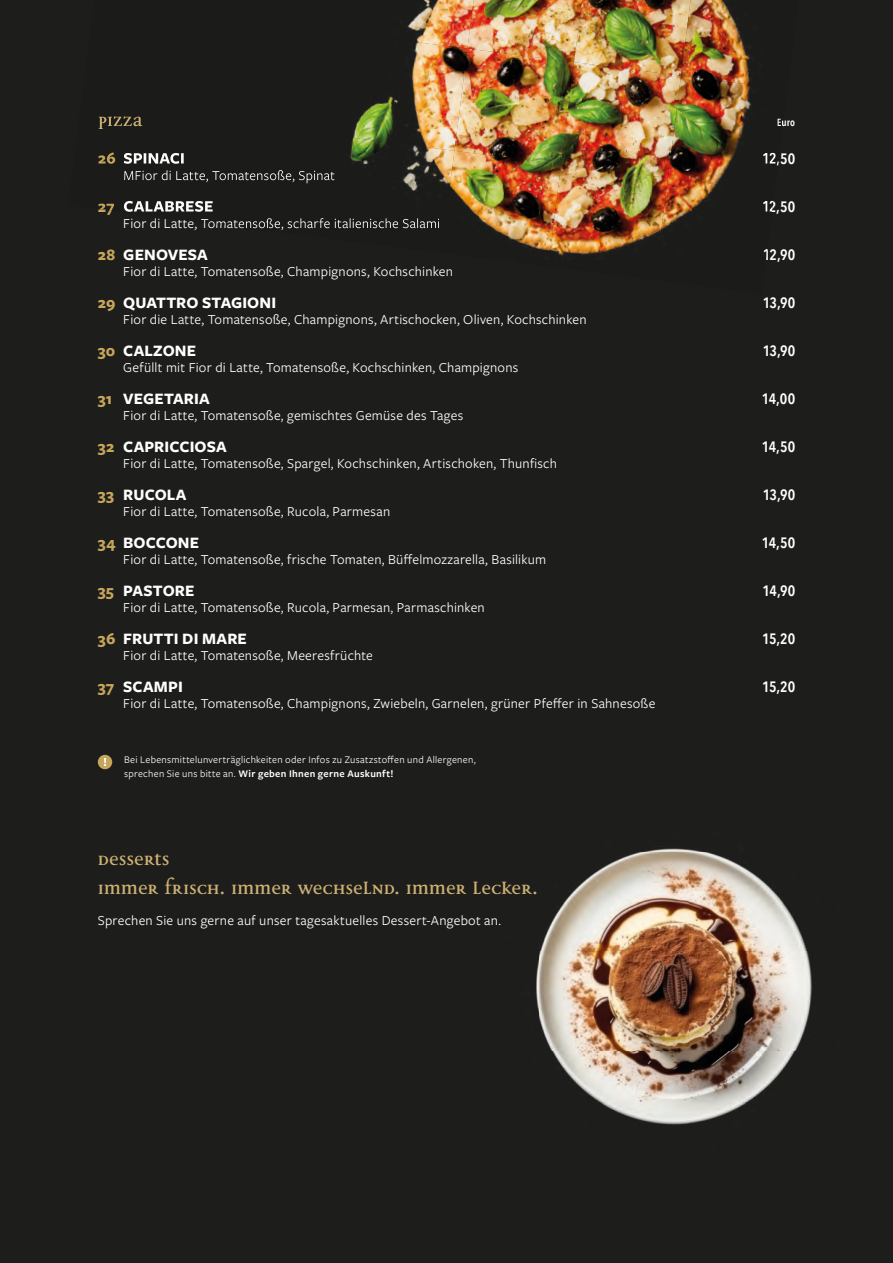
<style>
.page{position:relative;width:893px;height:1263px;background:#1d1d1b}
.page>*{position:absolute;margin:0;border:0;box-sizing:border-box;transform-origin:0 0}
.t1{font:700 24px/28.8px "Disturbance";letter-spacing:-.005em;color:#cfb274}
.t2{font:700 16.5px "Freight Sans Pro";letter-spacing:.005em;color:#fff}
.t3{font:600 15px "Avenir Next Condensed";letter-spacing:-.02em;color:#fff}
.t4{font:14.25px "Freight Sans Pro";letter-spacing:.015em;color:#fff}
.t5{font:10.5px/13.5px "Freight Sans Pro";letter-spacing:.025em;color:#fff}
.t6{font:600 10.5px "Avenir Next Condensed";color:#fff}
.s1{color:#c6a65b}
.s2{font-weight:600}
</style>
<div class="page">
<img style="left:539px;top:865px;width:273px;height:260px">
<img style="left:539px;top:865px;width:47px;height:48px">
<img style="left:607px;top:848px;width:133px;height:17px">
<img style="left:536px;top:959px;width:3px;height:54px">
<div style="left:98px;top:755px;width:14px;height:14px;background:#c6a65b;border-radius:50%"></div>
<svg style="left:104px;top:758px;width:2px;height:8px"></svg>
<img style="left:407px;top:0;width:60px;height:35px">
<img style="left:467px;top:0;width:107px;height:48px">
<img style="left:574px;top:0;width:107px;height:62px">
<img style="left:681px;top:0;width:69px;height:76px">
<img style="left:353px;top:35px;width:115px;height:102px">
<img style="left:454px;top:48px;width:120px;height:103px">
<img style="left:561px;top:62px;width:120px;height:102px">
<img style="left:668px;top:76px;width:113px;height:102px">
<img style="left:350px;top:137px;width:105px;height:54px">
<img style="left:441px;top:151px;width:120px;height:100px">
<img style="left:548px;top:164px;width:120px;height:92px">
<img style="left:655px;top:178px;width:119px;height:78px">
<img style="left:99px;top:116px;width:44px;height:13px">
<svg style="left:777px;top:119px;width:7px;height:7px"></svg>
<img style="left:98px;top:152px;width:17px;height:12px">
<img style="left:124px;top:153px;width:60px;height:11px">
<img style="left:763px;top:153px;width:16px;height:12px">
<img style="left:124px;top:170px;width:210px;height:13px">
<img style="left:98px;top:203px;width:16px;height:8px">
<img style="left:124px;top:201px;width:89px;height:11px">
<svg style="left:763px;top:201px;width:10px;height:12px"></svg>
<img style="left:184px;top:218px;width:255px;height:12px">
<svg style="left:764px;top:249px;width:3px;height:9px"></svg>
<p class="t6" style="left:777px;top:113px;width:20px">Euro</p>
<p class="t3" style="left:762px;top:145px;width:35px">12,50</p>
<p class="t3" style="left:762px;top:193px;width:35px">12,50</p>
<p class="t2" style="left:98px;top:243px;width:112px"><span class="s1">28</span> GENOVESA</p>
<p class="t3" style="left:763px;top:241px;width:34px">12,90</p>
<p class="t4" style="left:123px;top:262px;width:331px">Fior di Latte, Tomatensoße, Champignons, Kochschinken</p>
<p class="t2" style="left:98px;top:291px;width:180px"><span class="s1">29</span> QUATTRO STAGIONI</p>
<p class="t3" style="left:763px;top:289px;width:34px">13,90</p>
<p class="t4" style="left:123px;top:310px;width:465px">Fior die Latte, Tomatensoße, Champignons, Artischocken, Oliven, Kochschinken</p>
<p class="t2" style="left:98px;top:339px;width:100px"><span class="s1">30</span> CALZONE</p>
<p class="t3" style="left:763px;top:337px;width:34px">13,90</p>
<p class="t4" style="left:123px;top:358px;width:397px">Gefüllt mit Fior di Latte, Tomatensoße, Kochschinken, Champignons</p>
<p class="t2" style="left:98px;top:387px;width:113px"><span class="s1">31</span> VEGETARIA</p>
<p class="t3" style="left:762px;top:385px;width:35px">14,00</p>
<p class="t4" style="left:123px;top:406px;width:341px">Fior di Latte, Tomatensoße, gemischtes Gemüse des Tages</p>
<p class="t2" style="left:98px;top:435px;width:130px"><span class="s1">32</span> CAPRICCIOSA</p>
<p class="t3" style="left:762px;top:433px;width:35px">14,50</p>
<p class="t4" style="left:123px;top:454px;width:435px">Fior di Latte, Tomatensoße, Spargel, Kochschinken, Artischoken, Thunfisch</p>
<p class="t2" style="left:98px;top:483px;width:90px"><span class="s1">33</span> RUCOLA</p>
<p class="t3" style="left:763px;top:481px;width:34px">13,90</p>
<p class="t4" style="left:123px;top:502px;width:268px">Fior di Latte, Tomatensoße, Rucola, Parmesan</p>
<p class="t2" style="left:98px;top:531px;width:103px"><span class="s1">34</span> BOCCONE</p>
<p class="t3" style="left:762px;top:529px;width:35px">14,50</p>
<p class="t4" style="left:123px;top:550px;width:424px">Fior di Latte, Tomatensoße, frische Tomaten, Büffelmozzarella, Basilikum</p>
<p class="t2" style="left:98px;top:579px;width:98px"><span class="s1">35</span> PASTORE</p>
<p class="t3" style="left:763px;top:577px;width:34px">14,90</p>
<p class="t4" style="left:123px;top:598px;width:363px">Fior di Latte, Tomatensoße, Rucola, Parmesan, Parmaschinken</p>
<p class="t2" style="left:98px;top:627px;width:151px"><span class="s1">36</span> FRUTTI DI MARE</p>
<p class="t3" style="left:762px;top:625px;width:35px">15,20</p>
<p class="t4" style="left:123px;top:646px;width:251px">Fior di Latte, Tomatensoße, Meeresfrüchte</p>
<p class="t2" style="left:98px;top:675px;width:87px"><span class="s1">37</span> SCAMPI</p>
<p class="t3" style="left:762px;top:673px;width:35px">15,20</p>
<p class="t4" style="left:123px;top:694px;width:534px">Fior di Latte, Tomatensoße, Champignons, Zwiebeln, Garnelen, grüner Pfeffer in Sahnesoße</p>
<p class="t5" style="left:124px;top:752px;width:353px">Bei Lebensmittelunverträglichkeiten oder Infos zu Zusatzstoffen und Allergenen, sprechen Sie uns bitte an. <span class="s2">Wir geben Ihnen gerne Auskunft!</span></p>
<h1 class="t1" style="left:98px;top:845px;width:441px">DESSERTS<br>IMMER FRISCH. IMMER WECHSELND. IMMER LECKER.</h1>
<p class="t4" style="left:98px;top:911px;width:405px">Sprechen Sie uns gerne auf unser tagesaktuelles Dessert-Angebot an.</p>
</div>
